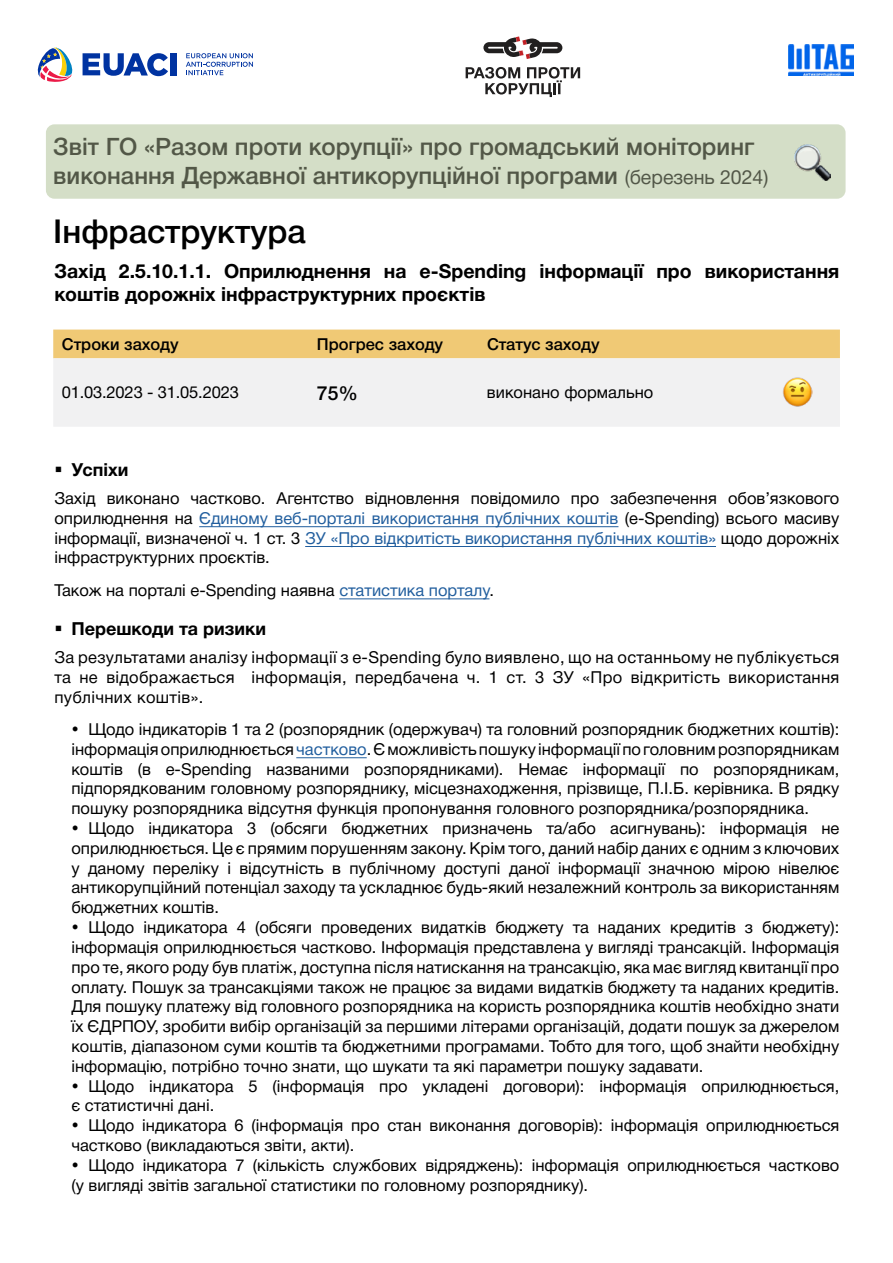
<style>
.page{position:relative;width:893px;height:1263px;background:#fff}
.page>*{position:absolute;margin:0;border:0;box-sizing:border-box;transform-origin:0 0}
.t1{font:500 33px "Helvetica Neue Cyr";color:#000}
.t2{font:500 24px/28.8px "Helvetica Neue Cyr";color:#525747}
.t3{font:700 19.5px/23.4px "Helvetica Neue Cyr";color:#000}
.t4{font:500 19.5px "Helvetica Neue Cyr";color:#000}
.t5{font:700 18px "Helvetica Neue Cyr";color:#000}
.t6{font:16.5px/19.8px "Helvetica Neue Cyr";color:#000;text-align:justify}
.t7{font:500 16.5px "Helvetica Neue Cyr";color:#000}
.s1{font-weight:400;font-size:19.5px;color:#525748}
.s2{color:#215e9e}
</style>
<div class="page">
<div style="left:46px;top:124px;width:799px;height:75px;background:#d4dec7;border-radius:9px"></div>
<svg style="left:483px;top:36px;width:79px;height:23px"></svg>
<svg style="left:466px;top:67px;width:114px;height:30px"></svg>
<svg style="left:186px;top:53px;width:67px;height:22px"></svg>
<svg style="left:37px;top:47px;width:36px;height:35px"></svg>
<svg style="left:83px;top:53px;width:85px;height:23px"></svg>
<div style="left:170px;top:53px;width:6px;height:22px;background:#0033a1"></div>
<img style="left:789px;top:45px;width:65px;height:31px">
<img style="left:794px;top:144px;width:36px;height:36px">
<hr style="left:199px;top:526px;width:419px;height:1px;background:#215e9e">
<hr style="left:305px;top:546px;width:411px;height:1px;background:#215e9e">
<hr style="left:339px;top:598px;width:150px;height:1px;background:#215e9e">
<hr style="left:296px;top:757px;width:71px;height:1px;background:#215e9e">
<div style="left:53px;top:330px;width:787px;height:28px;background:#f0c975"></div>
<div style="left:53px;top:358px;width:787px;height:69px;background:#f1f1f2"></div>
<img style="left:783px;top:378px;width:29px;height:29px">
<h2 class="t2" style="left:53px;top:133px;width:717px">Звіт ГО «Разом проти корупції» про громадський моніторинг виконання Державної антикорупційної програми <span class="s1">(березень 2024)</span></h2>
<h1 class="t1" style="left:53px;top:213px;width:254px">Інфраструктура</h1>
<p class="t3" style="left:54px;top:259px;width:786px">Захід 2.5.10.1.1. Оприлюднення на e-Spending інформації про використання коштів дорожніх інфраструктурних проєктів</p>
<p class="t7" style="left:62px;top:335px;width:118px">Строки заходу</p>
<p class="t7" style="left:317px;top:335px;width:128px">Прогрес заходу</p>
<p class="t7" style="left:487px;top:335px;width:114px">Статус заходу</p>
<p class="t6" style="left:62px;top:383px;width:179px">01.03.2023 - 31.05.2023</p>
<p class="t4" style="left:317px;top:382px;width:43px">75%</p>
<p class="t6" style="left:487px;top:383px;width:168px">виконано формально</p>
<p class="t5" style="left:71px;top:459px;width:58px">Успіхи</p>
<p class="t6" style="left:54px;top:488px;width:786px">Захід виконано частково. Агентство відновлення повідомило про забезпечення обов’язкового оприлюднення на <span class="s2">Єдиному веб-порталі використання публічних коштів</span> (e-Spending) всього масиву інформації, визначеної ч. 1 ст. 3 <span class="s2">ЗУ «Про відкритість використання публічних коштів»</span> щодо дорожніх інфраструктурних проєктів.</p>
<p class="t6" style="left:54px;top:580px;width:441px">Також на порталі e-Spending наявна <span class="s2">статистика порталу</span>.</p>
<p class="t5" style="left:71px;top:618px;width:196px">Перешкоди та ризики</p>
<p class="t6" style="left:54px;top:647px;width:786px">За результатами аналізу інформації з e-Spending було виявлено, що на останньому не публікується та не відображається інформація, передбачена ч. 1 ст. 3 ЗУ «Про відкритість використання публічних коштів».</p>
<p class="t6" style="left:71px;top:719px;width:769px;text-indent:17px">Щодо індикаторів 1 та 2 (розпорядник (одержувач) та головний розпорядник бюджетних коштів): інформація оприлюднюється <span class="s2">частково</span>. Є можливість пошуку інформації по головним розпорядникам коштів (в e-Spending названими розпорядниками). Немає інформації по розпорядникам, підпорядкованим головному розпоряднику, місцезнаходження, прізвище, П.І.Б. керівника. В рядку пошуку розпорядника відсутня функція пропонування головного розпорядника/розпорядника.</p>
<p class="t6" style="left:71px;top:818px;width:769px;text-indent:17px">Щодо індикатора 3 (обсяги бюджетних призначень та/або асигнувань): інформація не оприлюднюється. Це є прямим порушенням закону. Крім того, даний набір даних є одним з ключових у даному переліку і відсутність в публічному доступі даної інформації значною мірою нівелює антикорупційний потенціал заходу та ускладнює будь-який незалежний контроль за використанням бюджетних коштів.</p>
<p class="t6" style="left:71px;top:917px;width:769px;text-indent:17px">Щодо індикатора 4 (обсяги проведених видатків бюджету та наданих кредитів з бюджету): інформація оприлюднюється частково. Інформація представлена у вигляді трансакцій. Інформація про те, якого роду був платіж, доступна після натискання на трансакцію, яка має вигляд квитанції про оплату. Пошук за трансакціями також не працює за видами видатків бюджету та наданих кредитів.<br>Для пошуку платежу від головного розпорядника на користь розпорядника коштів необхідно знати їх ЄДРПОУ, зробити вибір організацій за першими літерами організацій, додати пошук за джерелом коштів, діапазоном суми коштів та бюджетними програмами. Тобто для того, щоб знайти необхідну інформацію, потрібно точно знати, що шукати та які параметри пошуку задавати.</p>
<p class="t6" style="left:71px;top:1076px;width:769px;text-indent:17px">Щодо індикатора 5 (інформація про укладені договори): інформація оприлюднюється, є статистичні дані.</p>
<p class="t6" style="left:71px;top:1115px;width:769px;text-indent:17px">Щодо індикатора 6 (інформація про стан виконання договорів): інформація оприлюднюється частково (викладаються звіти, акти).</p>
<p class="t6" style="left:71px;top:1155px;width:769px;text-indent:17px">Щодо індикатора 7 (кількість службових відряджень): інформація оприлюднюється частково (у вигляді звітів загальної статистики по головному розпоряднику).</p>
</div>
